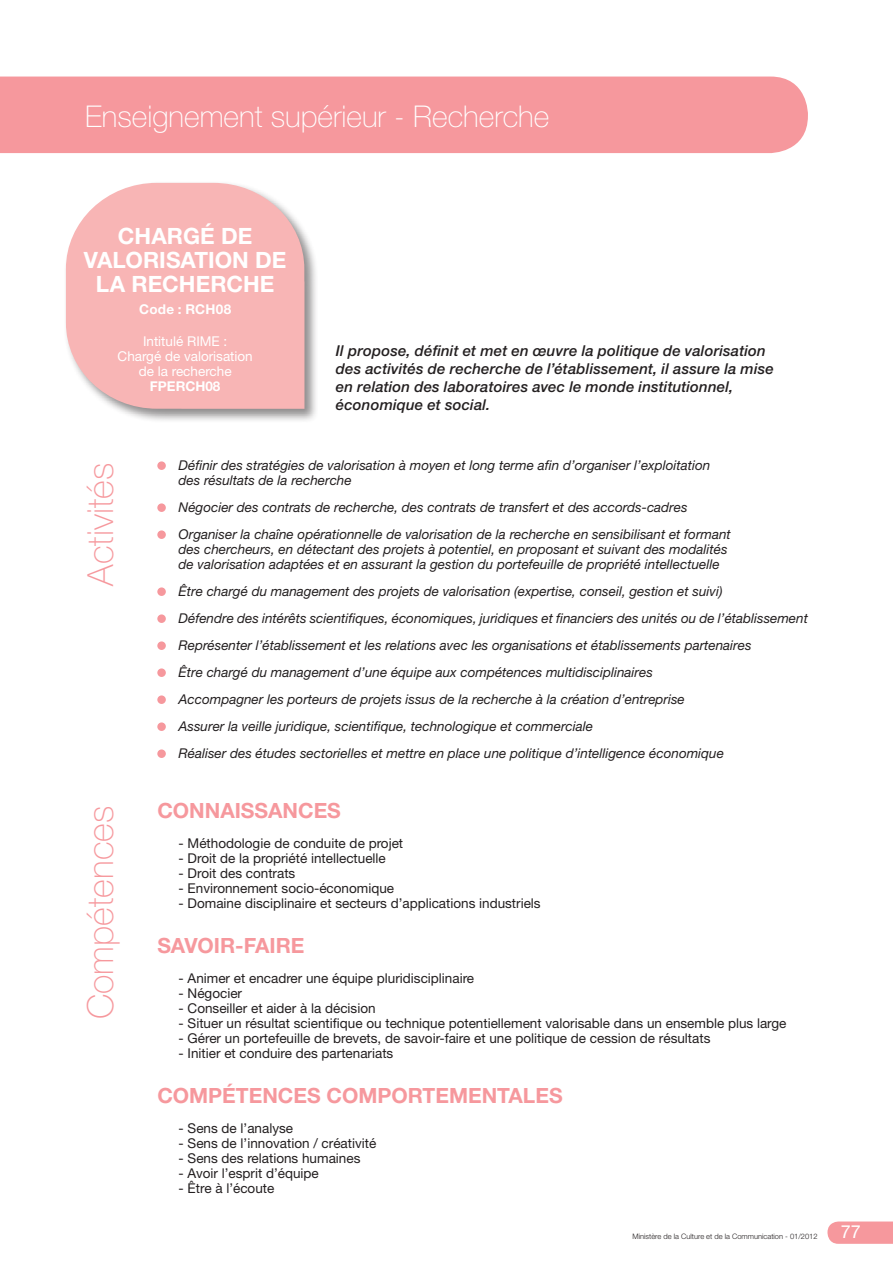
<style>
.page{position:relative;width:893px;height:1263px;background:#fff}
.page>*{position:absolute;margin:0;border:0;box-sizing:border-box;transform-origin:0 0}
.t1{font:100 36px "Helvetica Neue";color:#f6989d}
.t2{font:100 30px "Helvetica Neue";color:#fff}
.t3{font:700 22.5px/24px "Helvetica Neue";color:#fff;text-align:center}
._02-Texte_courant{font:700 21px "Helvetica Neue";color:#f6989d}
.t4{font:18px "Helvetica Neue";color:#fff}
._01_Définition_de_po{font:italic 500 15px/18px "Helvetica Neue";letter-spacing:.01em;color:#231f20}
._02-Texte_courant-2{font:italic 13.5px/15px "Helvetica Neue";color:#231f20}
._02-Texte_courant-3{font:13.5px "Helvetica Neue";color:#231f20}
.t5{font:13.5px/15px "Helvetica Neue";color:#fff;text-align:center}
.t6{font:700 13.5px "Helvetica Neue";letter-spacing:.005em;color:#fff}
.t7{font:300 7.5px "Helvetica Neue";color:#231f20}
</style>
<div class="page">
<div style="left:0;top:77px;width:808px;height:76px;background:#f6989d"></div>
<div style="left:64px;top:181px;width:255px;height:242px;background:#231f20;opacity:.5"></div>
<svg style="left:66px;top:183px;width:238px;height:226px;background:#f7bbbb"></svg>
<svg style="left:827px;top:1221px;width:66px;height:23px;background:#f69fa3"></svg>
<div style="left:157px;top:461px;width:9px;height:9px;background:#f6989d;border-radius:50%"></div>
<div style="left:157px;top:503px;width:9px;height:9px;background:#f6989d;border-radius:50%"></div>
<div style="left:157px;top:530px;width:9px;height:9px;background:#f6989d;border-radius:50%"></div>
<div style="left:157px;top:587px;width:9px;height:9px;background:#f6989d;border-radius:50%"></div>
<div style="left:157px;top:614px;width:9px;height:9px;background:#f6989d;border-radius:50%"></div>
<div style="left:157px;top:641px;width:9px;height:9px;background:#f6989d;border-radius:50%"></div>
<div style="left:157px;top:668px;width:9px;height:9px;background:#f6989d;border-radius:50%"></div>
<div style="left:157px;top:695px;width:9px;height:9px;background:#f6989d;border-radius:50%"></div>
<div style="left:157px;top:722px;width:9px;height:9px;background:#f6989d;border-radius:50%"></div>
<div style="left:157px;top:749px;width:9px;height:9px;background:#f6989d;border-radius:50%"></div>
<h2 class="t2" style="left:85px;top:99px;width:466px">Enseignement supérieur - Recherche</h2>
<p class="t3" style="left:84px;top:223px;width:204px">CHARGÉ DE<br>VALORISATION DE<br>LA RECHERCHE</p>
<p class="t6" style="left:139px;top:301px;width:94px">Code : RCH08</p>
<p class="t5" style="left:143px;top:333px;width:86px">Intitulé RIME :</p>
<p class="t5" style="left:118px;top:348px;width:137px">Chargé de valorisation de la recherche</p>
<p class="t6" style="left:150px;top:377px;width:72px">FPERCH08</p>
<p class="_01_Définition_de_po" style="left:336px;top:342px;width:439px">Il propose, définit et met en œuvre la politique de valorisation des activités de recherche de l’établissement, il assure la mise en relation des laboratoires avec le monde institutionnel, économique et social.</p>
<p class="t1" style="left:80px;top:586px;width:124px;rotate:-90deg">Activités</p>
<p class="_02-Texte_courant-2" style="left:179px;top:457px;width:533px">Définir des stratégies de valorisation à moyen et long terme afin d’organiser l’exploitation des résultats de la recherche</p>
<p class="_02-Texte_courant-2" style="left:179px;top:499px;width:510px">Négocier des contrats de recherche, des contrats de transfert et des accords-cadres</p>
<p class="_02-Texte_courant-2" style="left:179px;top:526px;width:554px">Organiser la chaîne opérationnelle de valorisation de la recherche en sensibilisant et formant des chercheurs, en détectant des projets à potentiel, en proposant et suivant des modalités de valorisation adaptées et en assurant la gestion du portefeuille de propriété intellectuelle</p>
<p class="_02-Texte_courant-2" style="left:179px;top:583px;width:545px">Être chargé du management des projets de valorisation (expertise, conseil, gestion et suivi)</p>
<p class="_02-Texte_courant-2" style="left:179px;top:610px;width:631px">Défendre des intérêts scientifiques, économiques, juridiques et financiers des unités ou de l’établissement</p>
<p class="_02-Texte_courant-2" style="left:179px;top:637px;width:574px">Représenter l’établissement et les relations avec les organisations et établissements partenaires</p>
<p class="_02-Texte_courant-2" style="left:179px;top:664px;width:476px">Être chargé du management d’une équipe aux compétences multidisciplinaires</p>
<p class="_02-Texte_courant-2" style="left:179px;top:691px;width:508px">Accompagner les porteurs de projets issus de la recherche à la création d’entreprise</p>
<p class="_02-Texte_courant-2" style="left:179px;top:718px;width:416px">Assurer la veille juridique, scientifique, technologique et commerciale</p>
<p class="_02-Texte_courant-2" style="left:179px;top:745px;width:547px">Réaliser des études sectorielles et mettre en place une politique d’intelligence économique</p>
<p class="t1" style="left:80px;top:1019px;width:215px;rotate:-90deg">Compétences</p>
<p class="_02-Texte_courant" style="left:157px;top:797px;width:185px">CONNAISSANCES</p>
<p class="_02-Texte_courant-3" style="left:179px;top:835px;width:226px">- Méthodologie de conduite de projet</p>
<p class="_02-Texte_courant-3" style="left:179px;top:850px;width:209px">- Droit de la propriété intellectuelle</p>
<p class="_02-Texte_courant-3" style="left:179px;top:865px;width:118px">- Droit des contrats</p>
<p class="_02-Texte_courant-3" style="left:179px;top:880px;width:217px">- Environnement socio-économique</p>
<p class="_02-Texte_courant-3" style="left:179px;top:895px;width:364px">- Domaine disciplinaire et secteurs d’applications industriels</p>
<p class="_02-Texte_courant" style="left:157px;top:932px;width:149px">SAVOIR-FAIRE</p>
<p class="_02-Texte_courant-3" style="left:179px;top:970px;width:297px">- Animer et encadrer une équipe pluridisciplinaire</p>
<p class="_02-Texte_courant-3" style="left:179px;top:985px;width:65px">- Négocier</p>
<p class="_02-Texte_courant-3" style="left:179px;top:1000px;width:199px">- Conseiller et aider à la décision</p>
<p class="_02-Texte_courant-3" style="left:179px;top:1015px;width:609px">- Situer un résultat scientifique ou technique potentiellement valorisable dans un ensemble plus large</p>
<p class="_02-Texte_courant-3" style="left:179px;top:1030px;width:533px">- Gérer un portefeuille de brevets, de savoir-faire et une politique de cession de résultats</p>
<p class="_02-Texte_courant-3" style="left:179px;top:1045px;width:216px">- Initier et conduire des partenariats</p>
<p class="_02-Texte_courant" style="left:157px;top:1082px;width:407px">COMPÉTENCES COMPORTEMENTALES</p>
<p class="_02-Texte_courant-3" style="left:179px;top:1120px;width:116px">- Sens de l’analyse</p>
<p class="_02-Texte_courant-3" style="left:179px;top:1135px;width:199px">- Sens de l’innovation / créativité</p>
<p class="_02-Texte_courant-3" style="left:179px;top:1150px;width:183px">- Sens des relations humaines</p>
<p class="_02-Texte_courant-3" style="left:179px;top:1165px;width:142px">- Avoir l’esprit d’équipe</p>
<p class="_02-Texte_courant-3" style="left:179px;top:1180px;width:97px">- Être à l’écoute</p>
<p class="t7" style="left:632px;top:1231px;width:187px">Ministère de la Culture et de la Communication - 01/2012</p>
<h3 class="t4" style="left:841px;top:1221px;width:22px">77</h3>
</div>
